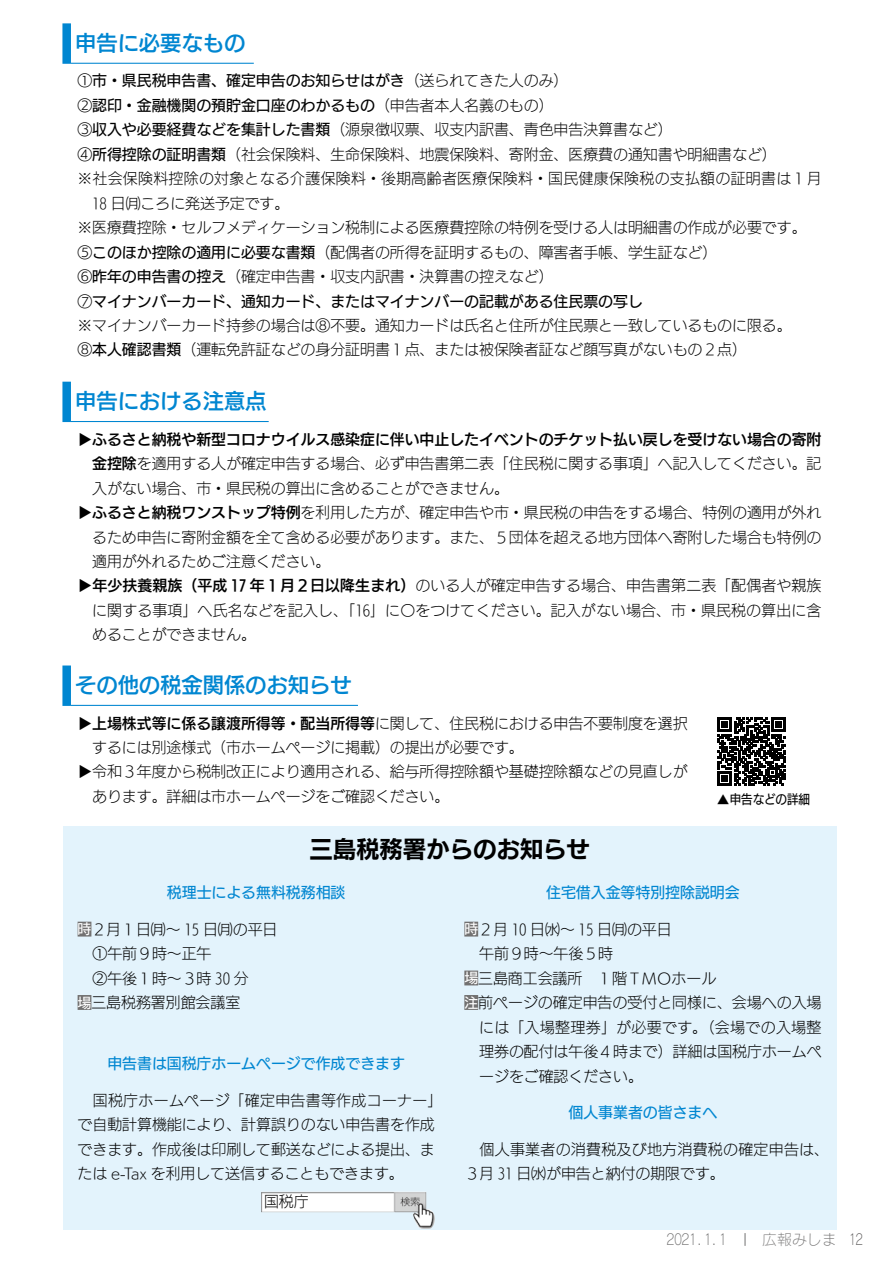
<style>
.page{position:relative;width:893px;height:1263px;background:#fff}
.page>*{position:absolute;margin:0;border:0;box-sizing:border-box;transform-origin:0 0}
.t1{font:23.4px "UD Kakugo Large Pro B";color:#000}
.t2{font:21.3px "UD Kakugo Large Pro DB";color:#0086d1}
.t3{font:14.85px/24.5px "UD Kakugo Large Pro L";color:#000}
.t4{font:14.85px/24.5px "UD Kakugo Large Pro M";color:#000}
.t5{font:14.85px/24.5px "UD Kakugo Large Pro L";letter-spacing:.025em;color:#000}
.t6{font:14.85px "UD Kakugo Large Pro M";color:#0086d1}
.t7{font:14.85px "UD Kakugo Large Pro DB";color:#000}
.t8{font:14.85px "UD Kakugo Large Pro L";letter-spacing:.02em;color:#000}
.t9{font:14.85px "Rodin Cattleya Pro L";color:#727171}
.t10{font:14.85px "Rodin Cattleya Pro L";color:#595757;scale:.8 1}
.t11{font:12.75px "UD Kakugo Large Pro M";color:#000}
.s1{font-family:"UD Kakugo Large Pro L"}
.s2{font-family:"UD Kakugo Large Pro M"}
.s3{font-family:"UD Kakugo Large Pro DB"}
.s4{font-family:"UD Kakugo Large Pro M";font-size:13.8px;color:#fff}
</style>
<div class="page">
<div style="left:62px;top:23px;width:9px;height:41px;background:#0086d1"></div>
<hr style="left:71px;top:63px;width:183px;height:1px;background:#0086d1">
<div style="left:62px;top:382px;width:9px;height:40px;background:#0086d1"></div>
<hr style="left:71px;top:421px;width:198px;height:1px;background:#0086d1">
<div style="left:63px;top:826px;width:774px;height:403px;background:#e3f3fc"></div>
<div style="left:78px;top:922px;width:13px;height:14px;background:#727171"></div>
<div style="left:78px;top:995px;width:13px;height:15px;background:#727171"></div>
<img style="left:261px;top:1192px;width:174px;height:37px">
<div style="left:464px;top:922px;width:14px;height:14px;background:#727171"></div>
<div style="left:464px;top:970px;width:14px;height:15px;background:#727171"></div>
<div style="left:464px;top:995px;width:14px;height:15px;background:#727171"></div>
<div style="left:62px;top:665px;width:9px;height:41px;background:#0086d1"></div>
<hr style="left:71px;top:705px;width:287px;height:1px;background:#0086d1">
<svg style="left:717px;top:717px;width:69px;height:69px"></svg>
<svg style="left:745px;top:1233px;width:1px;height:13px"></svg>
<h2 class="t2" style="left:75px;top:26px;width:172px">申告に必要なもの</h2>
<p class="t4" style="left:77px;top:68px;width:493px"><span class="s1">①</span>市・県民税申告書、確定申告のお知らせはがき<span class="s1">（送られてきた人のみ(<br>②</span>認印・金融機関の預貯金口座のわかるもの<span class="s1">（申告者本人名義のもの(</span></p>
<p class="t3" style="left:77px;top:117px;width:597px">③<span class="s2">収入や必要経費などを集計した書類</span>（源泉徴収票、収支内訳書、青色申告決算書など(</p>
<p class="t3" style="left:77px;top:142px;width:701px">④<span class="s2">所得控除の証明書類</span>（社会保険料、生命保険料、地震保険料、寄附金、医療費の通知書や明細書など(</p>
<p class="t8" style="left:77px;top:167px;width:746px">※社会保険料控除の対象となる介護保険料・後期高齢者医療保険料・国民健康保険税の支払額の証明書は１月</p>
<p class="t3" style="left:92px;top:190px;width:199px">18 日㈪ころに発送予定です。</p>
<p class="t3" style="left:77px;top:215px;width:731px">※医療費控除・セルフメディケーション税制による医療費控除の特例を受ける人は明細書の作成が必要です。</p>
<p class="t3" style="left:77px;top:239px;width:641px">⑤<span class="s2">このほか控除の適用に必要な書類</span>（配偶者の所得を証明するもの、障害者手帳、学生証など(</p>
<p class="t3" style="left:77px;top:264px;width:478px">⑥<span class="s2">昨年の申告書の控え</span>（確定申告書・収支内訳書・決算書の控えなど(</p>
<p class="t4" style="left:77px;top:288px;width:567px"><span class="s1">⑦</span>マイナンバーカード、通知カード、またはマイナンバーの記載がある住民票の写し</p>
<p class="t3" style="left:77px;top:313px;width:716px">※マイナンバーカード持参の場合は⑧不要。通知カードは氏名と住所が住民票と一致しているものに限る。<br>⑧<span class="s2">本人確認書類</span>（運転免許証などの身分証明書１点、または被保険者証など顔写真がないもの２点(</p>
<h2 class="t2" style="left:75px;top:384px;width:193px">申告における注意点</h2>
<p class="t7" style="left:77px;top:427px;width:746px"><span class="s1">▶</span>ふるさと納税や新型コロナウイルス感染症に伴い中止したイベントのチケット払い戻しを受けない場合の寄附</p>
<p class="t3" style="left:92px;top:451px;width:731px"><span class="s3">金控除</span>を適用する人が確定申告する場合、必ず申告書第二表「住民税に関する事項」へ記入してください。記</p>
<p class="t3" style="left:92px;top:475px;width:418px">入がない場合、市・県民税の算出に含めることができません。</p>
<p class="t3" style="left:77px;top:500px;width:746px">▶<span class="s3">ふるさと納税ワンストップ特例</span>を利用した方が、確定申告や市・県民税の申告をする場合、特例の適用が外れ</p>
<p class="t3" style="left:92px;top:524px;width:731px">るため申告に寄附金額を全て含める必要があります。また、５団体を超える地方団体へ寄附した場合も特例の</p>
<p class="t3" style="left:92px;top:549px;width:240px">適用が外れるためご注意ください。</p>
<p class="t3" style="left:77px;top:573px;width:746px">▶<span class="s3">年少扶養親族（平成 17 年１月２日以降生まれ）</span>のいる人が確定申告する場合、申告書第二表「配偶者や親族</p>
<p class="t3" style="left:385px;top:598px;width:438px">に〇をつけてください。記入がない場合、市・県民税の算出に含</p>
<p class="t3" style="left:92px;top:598px;width:287px">に関する事項」へ氏名などを記入し、「16」めることができません。</p>
<h2 class="t2" style="left:75px;top:668px;width:278px">その他の税金関係のお知らせ</h2>
<p class="t3" style="left:77px;top:710px;width:612px">▶<span class="s3">上場株式等に係る譲渡所得等・配当所得等</span>に関して、住民税における申告不要制度を選択</p>
<p class="t3" style="left:92px;top:735px;width:433px">するには別途様式（市ホームページに掲載）の提出が必要です。</p>
<p class="t3" style="left:77px;top:759px;width:612px">▶令和３年度から税制改正により適用される、給与所得控除額や基礎控除額などの見直しが</p>
<p class="t3" style="left:92px;top:784px;width:359px">あります。詳細は市ホームページをご確認ください。</p>
<p class="t11" style="left:717px;top:789px;width:95px">▲申告などの詳細</p>
<h1 class="t1" style="left:309px;top:829px;width:282px">三島税務署からのお知らせ</h1>
<p class="t6" style="left:167px;top:880px;width:180px">税理士による無料税務相談</p>
<p class="t3" style="left:78px;top:916px;width:201px"><span class="s4">時</span>２月１日㈪～ 15 日㈪の平日　①午前９時～正午<br>　②午後１時～３時 30 分<br><span class="s4">場</span>三島税務署別館会議室</p>
<p class="t6" style="left:546px;top:880px;width:195px">住宅借入金等特別控除説明会</p>
<p class="t3" style="left:464px;top:916px;width:209px"><span class="s4">時</span>２月 10 日㈬～ 15 日㈪の平日</p>
<p class="t3" style="left:479px;top:941px;width:135px">午前９時～午後５時</p>
<p class="t3" style="left:597px;top:965px;width:121px">１階ＴＭＯホール</p>
<p class="t3" style="left:464px;top:965px;width:127px"><span class="s4">場</span>三島商工会議所　</p>
<p class="t3" style="left:464px;top:990px;width:359px"><span class="s4">注</span>前ページの確定申告の受付と同様に、会場への入場</p>
<p class="t5" style="left:479px;top:1014px;width:344px">には「入場整理券」が必要です。（会場での入場整</p>
<p class="t3" style="left:479px;top:1039px;width:344px">理券の配付は午後４時まで）詳細は国税庁ホームペ</p>
<p class="t3" style="left:479px;top:1063px;width:165px">ージをご確認ください。</p>
<p class="t6" style="left:568px;top:1100px;width:150px">個人事業者の皆さまへ</p>
<p class="t5" style="left:464px;top:1136px;width:366px;text-indent:15px">個人事業者の消費税及び地方消費税の確定申告は、<br>３月 31 日㈬が申告と納付の期限です。</p>
<p class="t6" style="left:107px;top:1051px;width:299px">申告書は国税庁ホームページで作成できます</p>
<p class="t3" style="left:78px;top:1088px;width:366px;text-indent:15px">国税庁ホームページ「確定申告書等作成コーナー「で自動計算機能により、計算誤りのない申告書を作成できます。作成後は印刷して郵送などによる提出、または -e Tax を利用して送信することもできます。</p>
<p class="t3" style="left:264px;top:1189px;width:46px">国税庁</p>
<p class="t9" style="left:667px;top:1230px;width:61px">２０２1．1．1</p>
<p class="t9" style="left:762px;top:1230px;width:76px">広報みしま</p>
<p class="t10" style="left:848px;top:1230px;width:20px">12</p>
</div>
